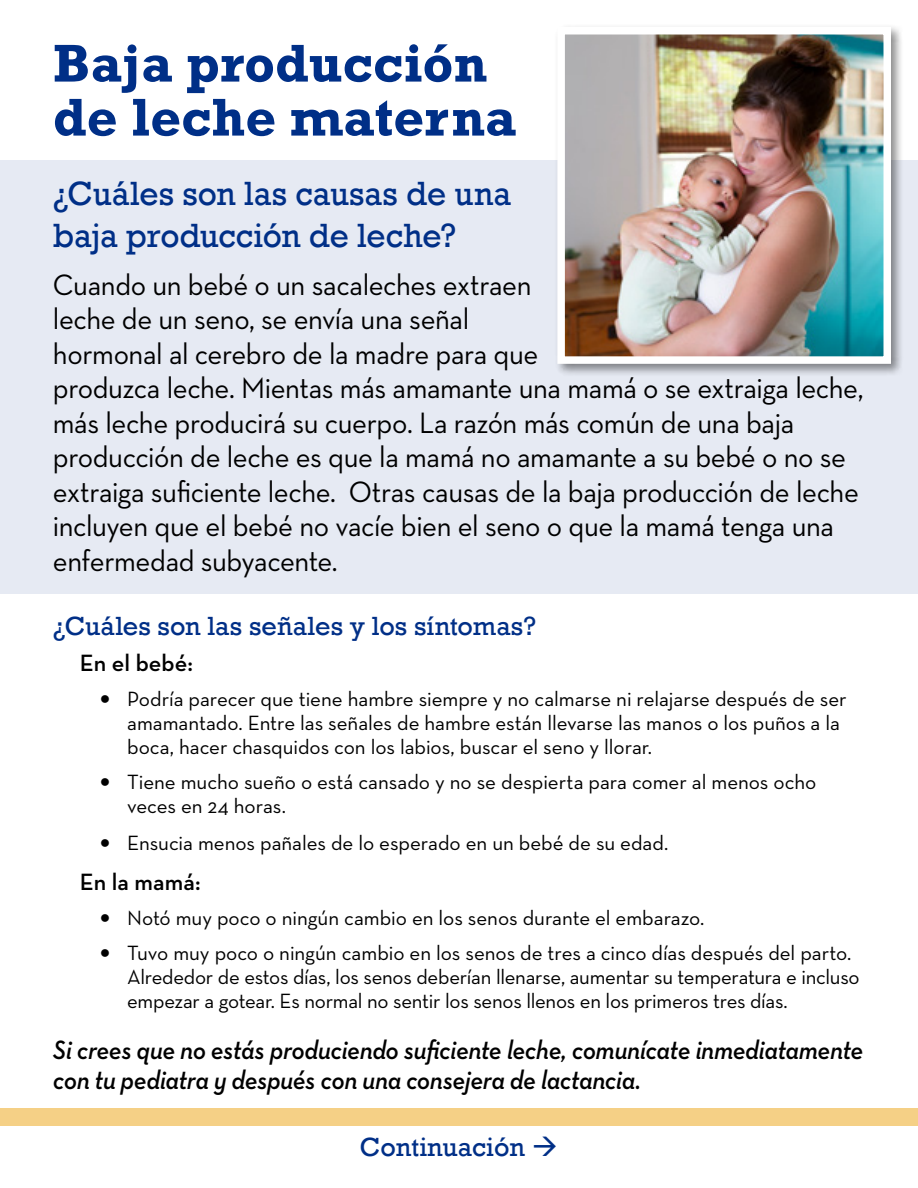
<style>
.page{position:relative;width:918px;height:1188px;background:#fff}
.page>*{position:absolute;margin:0;border:0;box-sizing:border-box;transform-origin:0 0}
.t1{font:700 54px/54px "Rockwell";color:#002f87}
.Info_Header{font:34.5px/41.4px "Rockwell";letter-spacing:-.005em;color:#002f87}
.Info_Text{font:30px/34.5px "Neutraface Text";letter-spacing:-.015em;color:#000;scale:.96 1}
.Paragraph_Bullets{font:italic 600 27px/30px "Neutraface Text";letter-spacing:-.015em;color:#000;scale:.93 1}
.Paragraph_headers{font:27px "Rockwell";color:#002f87}
.Paragraph_Bullets-2{font:600 24px "Neutraface Text";color:#000}
.t2{font:21px/24px "Neutraface Text";letter-spacing:-.005em;color:#000}
.s1{font-weight:700;font-size:36px}
</style>
<div class="page">
<div style="left:0;top:160px;width:918px;height:434px;background:#e6eaf3"></div>
<div style="left:0;top:1108px;width:918px;height:17px;background:#f5d086"></div>
<div style="left:554px;top:24px;width:350px;height:353px;background:#000;opacity:.45"></div>
<img style="left:554px;top:24px;width:341px;height:344px">
<p class="t1" style="left:53px;top:37px;width:465px">Baja producción de leche materna</p>
<p class="Info_Header" style="left:53px;top:174px;width:460px">¿Cuáles son las causas de una baja producción de leche?</p>
<p class="Info_Text" style="left:53px;top:267px;width:846px">Cuando un bebé o un sacaleches extraen<br>leche de un seno, se envía una señal<br>hormonal al cerebro de la madre para que<br>produzca leche. Mientas más amamante una mamá o se extraiga leche, más leche producirá su cuerpo. La razón más común de una baja producción de leche es que la mamá no amamante a su bebé o no se extraiga suficiente leche. Otras causas de la baja producción de leche incluyen que el bebé no vacíe bien el seno o que la mamá tenga una enfermedad subyacente.</p>
<p class="Paragraph_headers" style="left:53px;top:611px;width:485px">¿Cuáles son las señales y los síntomas?</p>
<p class="Paragraph_Bullets-2" style="left:80px;top:648px;width:115px">En el bebé:</p>
<p class="t2" style="left:127px;top:686px;width:721px;text-indent:-27px"><span class="s1">•</span> Podría parecer que tiene hambre siempre y no calmarse ni relajarse después de ser amamantado. Entre las señales de hambre están llevarse las manos o los puños a la boca, hacer chasquidos con los labios, buscar el seno y llorar.</p>
<p class="t2" style="left:127px;top:769px;width:691px;text-indent:-27px"><span class="s1">•</span> Tiene mucho sueño o está cansado y no se despierta para comer al menos ocho veces en 24 horas.</p>
<p class="t2" style="left:100px;top:831px;width:570px"><span class="s1">•</span> Ensucia menos pañales de lo esperado en un bebé de su edad.</p>
<p class="Paragraph_Bullets-2" style="left:80px;top:867px;width:122px">En la mamá:</p>
<p class="t2" style="left:100px;top:905px;width:606px"><span class="s1">•</span> Notó muy poco o ningún cambio en los senos durante el embarazo.</p>
<p class="t2" style="left:127px;top:940px;width:734px;text-indent:-27px"><span class="s1">•</span> Tuvo muy poco o ningún cambio en los senos de tres a cinco días después del parto.<br>Alrededor de estos días, los senos deberían llenarse, aumentar su temperatura e incluso empezar a gotear. Es normal no sentir los senos llenos en los primeros tres días.</p>
<p class="Paragraph_Bullets" style="left:53px;top:1034px;width:874px">Si crees que no estás produciendo suficiente leche, comunícate inmediatamente con tu pediatra y después con una consejera de lactancia.</p>
<p class="Paragraph_headers" style="left:360px;top:1132px;width:200px">Continuación →</p>
</div>
